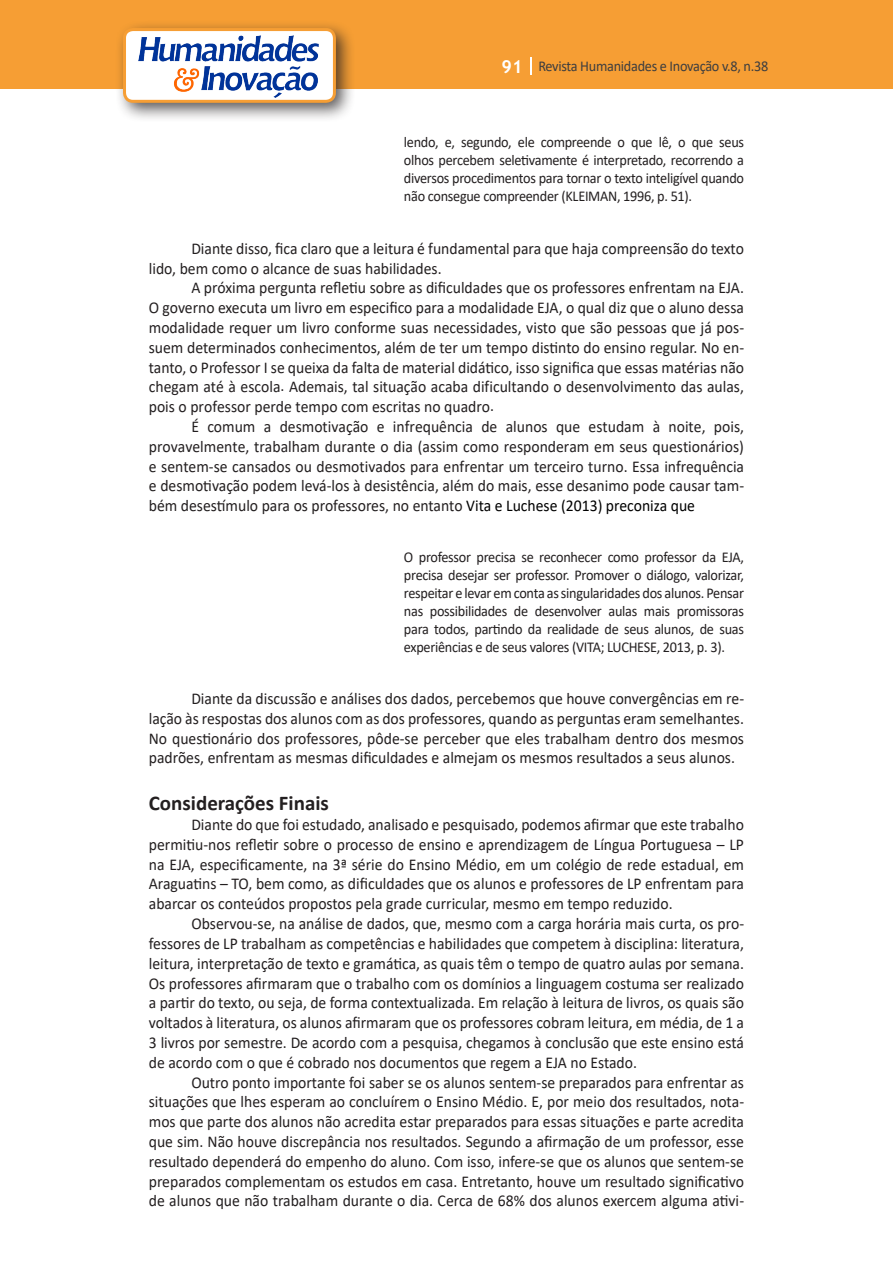
<style>
.page{position:relative;width:893px;height:1263px;background:#fff}
.page>*{position:absolute;margin:0;border:0;box-sizing:border-box;transform-origin:0 0}
.Titulo_2{font:700 21px "Calibri";color:#231f20}
.Texto{font:16.5px/19.8px "Calibri";color:#231f20;text-align:justify;scale:.95 1}
.citacao{font:15px/18px "Calibri";letter-spacing:-.02em;color:#231f20;text-align:justify;scale:.95 1}
.t1{font:15px "Calibri";letter-spacing:-.02em;color:#3e3e3f;scale:.95 1}
.s1{font-family:"Trebuchet MS";font-weight:700;font-size:18px;color:#fff}
.s2{color:#000}
</style>
<div class="page">
<div style="left:0;top:0;width:893px;height:88px;background:#f69e34"></div>
<svg style="left:530px;top:57px;width:2px;height:18px"></svg>
<div style="left:115px;top:20px;width:241px;height:103px;background:#231f20;opacity:.75"></div>
<div style="left:125px;top:30px;width:209px;height:71px;background:#fff;border-radius:9px"></div>
<img style="left:138px;top:35px;width:181px;height:62px">
<div style="left:123px;top:28px;width:213px;height:75px;border:3px solid #f69e34;border-radius:9px"></div>
<p class="t1" style="left:501px;top:56px;width:282px"><span class="s1">91</span> Revista Humanidades e Inovação v.8, n.38</p>
<p class="citacao" style="left:404px;top:133px;width:360px">lendo, e, segundo, ele compreende o que lê, o que seus olhos percebem seletivamente é interpretado, recorrendo a diversos procedimentos para tornar o texto inteligível quando não consegue compreender (KLEIMAN, 1996, p. 51).</p>
<p class="Texto" style="left:149px;top:238px;width:628px;text-indent:43px">Diante disso, fica claro que a leitura é fundamental para que haja compreensão do texto lido, bem como o alcance de suas habilidades.</p>
<p class="Texto" style="left:149px;top:277px;width:628px;text-indent:43px">A próxima pergunta refletiu sobre as dificuldades que os professores enfrentam na EJA.<br>O governo executa um livro em especifico para a modalidade EJA, o qual diz que o aluno dessa modalidade requer um livro conforme suas necessidades, visto que são pessoas que já pos&shy;suem determinados conhecimentos, além de ter um tempo distinto do ensino regular. No en&shy;tanto, o Professor I se queixa da falta de material didático, isso significa que essas matérias não chegam até à escola. Ademais, tal situação acaba dificultando o desenvolvimento das aulas, pois o professor perde tempo com escritas no quadro.</p>
<p class="Texto" style="left:149px;top:416px;width:628px;text-indent:43px">É comum a desmotivação e infrequência de alunos que estudam à noite, pois, provavelmente, trabalham durante o dia (assim como responderam em seus questionários) e sentem-se cansados ou desmotivados para enfrentar um terceiro turno. Essa infrequência e desmotivação podem levá-los à desistência, além do mais, esse desanimo pode causar tam&shy;bém desestímulo para os professores, no entanto <span class="s2">Vita e Luchese (2013) preconiza que</span></p>
<p class="citacao" style="left:404px;top:547px;width:360px">O professor precisa se reconhecer como professor da EJA, precisa desejar ser professor. Promover o diálogo, valorizar, respeitar e levar em conta as singularidades dos alunos. Pensar nas possibilidades de desenvolver aulas mais promissoras para todos, partindo da realidade de seus alunos, de suas experiências e de seus valores (VITA; LUCHESE, 2013, p. 3).</p>
<p class="Texto" style="left:149px;top:688px;width:628px;text-indent:43px">Diante da discussão e análises dos dados, percebemos que houve convergências em re&shy;lação às respostas dos alunos com as dos professores, quando as perguntas eram semelhantes.<br>No questionário dos professores, pôde-se perceber que eles trabalham dentro dos mesmos padrões, enfrentam as mesmas dificuldades e almejam os mesmos resultados a seus alunos.</p>
<p class="Titulo_2" style="left:149px;top:788px;width:182px">Considerações Finais</p>
<p class="Texto" style="left:149px;top:814px;width:628px;text-indent:43px">Diante do que foi estudado, analisado e pesquisado, podemos afirmar que este trabalho permitiu-nos refletir sobre o processo de ensino e aprendizagem de Língua Portuguesa – LP na EJA, especificamente, na 3ª série do Ensino Médio, em um colégio de rede estadual, em Araguatins – TO, bem como, as dificuldades que os alunos e professores de LP enfrentam para abarcar os conteúdos propostos pela grade curricular, mesmo em tempo reduzido.</p>
<p class="Texto" style="left:149px;top:913px;width:628px;text-indent:43px">Observou-se, na análise de dados, que, mesmo com a carga horária mais curta, os pro&shy;fessores de LP trabalham as competências e habilidades que competem à disciplina: literatura, leitura, interpretação de texto e gramática, as quais têm o tempo de quatro aulas por semana.<br>Os professores afirmaram que o trabalho com os domínios a linguagem costuma ser realizado a partir do texto, ou seja, de forma contextualizada. Em relação à leitura de livros, os quais são voltados à literatura, os alunos afirmaram que os professores cobram leitura, em média, de 1 a 3 livros por semestre. De acordo com a pesquisa, chegamos à conclusão que este ensino está de acordo com o que é cobrado nos documentos que regem a EJA no Estado.</p>
<p class="Texto" style="left:149px;top:1072px;width:628px;text-indent:43px">Outro ponto importante foi saber se os alunos sentem-se preparados para enfrentar as situações que lhes esperam ao concluírem o Ensino Médio. E, por meio dos resultados, nota&shy;mos que parte dos alunos não acredita estar preparados para essas situações e parte acredita que sim. Não houve discrepância nos resultados. Segundo a afirmação de um professor, esse resultado dependerá do empenho do aluno. Com isso, infere-se que os alunos que sentem-se preparados complementam os estudos em casa. Entretanto, houve um resultado significativo de alunos que não trabalham durante o dia. Cerca de 68% dos alunos exercem alguma ativi-</p>
</div>
